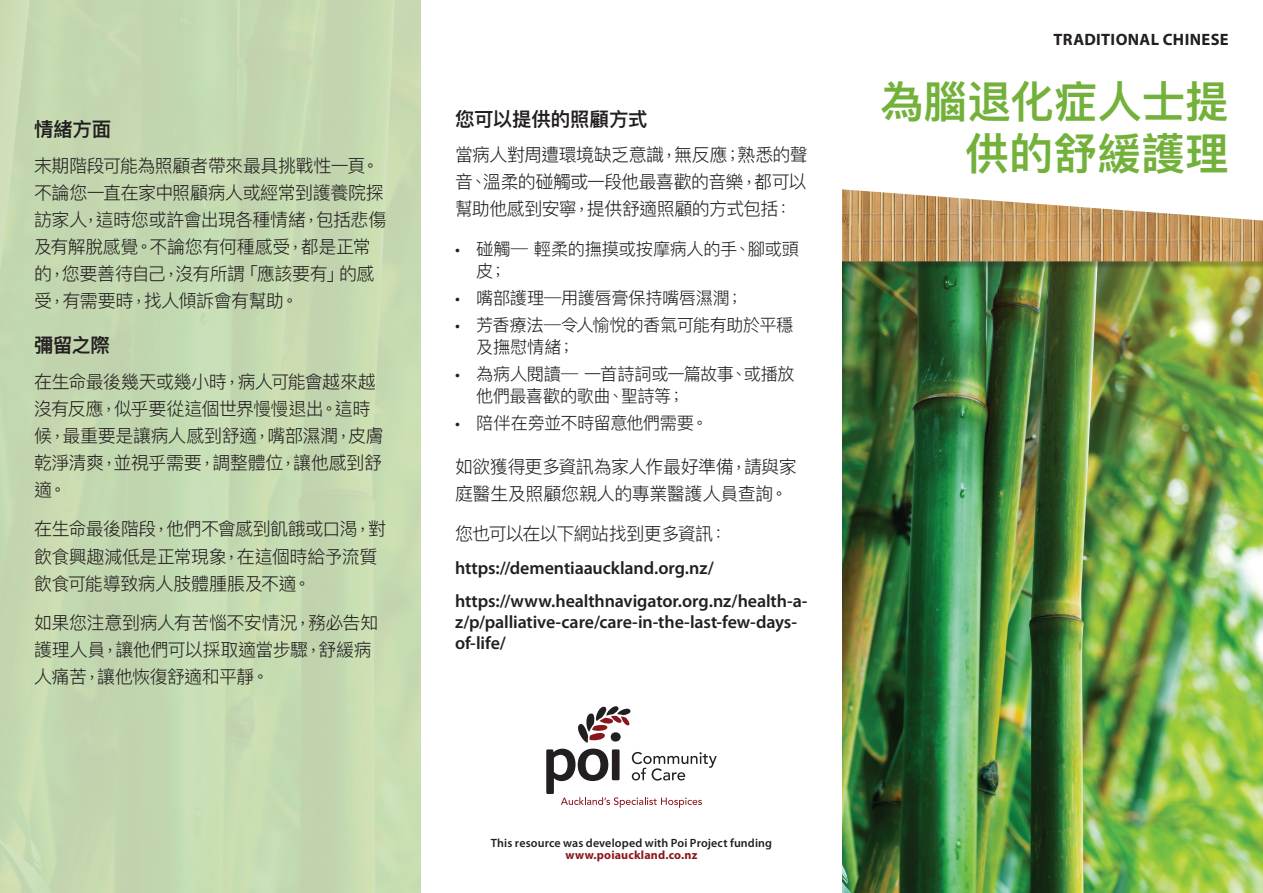
<style>
.page{position:relative;width:1263px;height:893px;background:#fff}
.page>*{position:absolute;margin:0;border:0;box-sizing:border-box;transform-origin:0 0}
.t1{font:600 43.8px/51.6px "Ping Fang SC";letter-spacing:.005em;color:#73b13b;text-align:right}
.t2{font:600 19.5px "Ping Fang TC";letter-spacing:-.015em;color:#231f20}
.t3{font:300 18px/27px "Ping Fang TC";letter-spacing:-.03em;color:#231f20}
.t4{font:600 18px/33.8px "Myriad Pro";letter-spacing:-.005em;color:#231f20}
.t5{font:300 17.25px/22.5px "Ping Fang TC";letter-spacing:-.025em;color:#231f20}
.t6{font:700 16.5px "Myriad Pro";letter-spacing:.02em;color:#231f20}
.t7{font:600 12px "Myriad Pro";letter-spacing:.01em;color:#231f20}
.t8{font:700 12px "Myriad Pro";letter-spacing:.015em;color:#8a161d}
.s1{font-family:"Myriad Pro";font-weight:400}
</style>
<div class="page">
<img style="left:842px;top:269px;width:421px;height:624px">
<div style="left:839px;top:191px;width:424px;height:78px;background:#231f20;opacity:.3"></div>
<img style="left:842px;top:189px;width:421px;height:72px">
<svg style="left:546px;top:706px;width:171px;height:102px"></svg>
<div style="left:826px;top:178px;width:16px;height:122px;background:#fff"></div>
<p class="t2" style="left:34px;top:117px;width:79px">情緒方面</p>
<p class="t3" style="left:34px;top:152px;width:354px">末期階段可能為照顧者帶來最具挑戰性一頁。不論您一直在家中照顧病人或經常到護養院探訪家人，這時您或許會出現各種情緒，包括悲傷及有解脫感覺。不論您有何種感受，都是正常的，您要善待自己，沒有所謂「應該要有」的感受，有需要時，找人傾訴會有幫助。</p>
<p class="t2" style="left:34px;top:333px;width:78px">彌留之際</p>
<p class="t3" style="left:34px;top:368px;width:351px">在生命最後幾天或幾小時，病人可能會越來越沒有反應，似乎要從這個世界慢慢退出。這時候，最重要是讓病人感到舒適，嘴部濕潤，皮膚乾淨清爽，並視乎需要，調整體位，讓他感到舒適。</p>
<p class="t3" style="left:34px;top:515px;width:354px">在生命最後階段，他們不會感到飢餓或口渴，對飲食興趣減低是正常現象，在這個時給予流質飲食可能導致病人肢體腫脹及不適。</p>
<p class="t3" style="left:34px;top:609px;width:346px">如果您注意到病人有苦惱不安情況，務必告知護理人員，讓他們可以採取適當步驟，舒緩病人痛苦，讓他恢復舒適和平靜。</p>
<p class="t2" style="left:455px;top:107px;width:194px">您可以提供的照顧方式</p>
<p class="t3" style="left:455px;top:141px;width:354px;text-align:justify">當病人對周遭環境缺乏意識，無反應；熟悉的聲音、溫柔的碰觸或一段他最喜歡的音樂，都可以幫助他感到安寧，提供舒適照顧的方式包括：</p>
<p class="t5" style="left:476px;top:237px;width:324px;text-indent:-21px"><span class="s1">•</span> 碰觸─ 輕柔的撫摸或按摩病人的手、腳或頭皮；</p>
<p class="t5" style="left:455px;top:286px;width:290px"><span class="s1">•</span> 嘴部護理─用護唇膏保持嘴唇濕潤；</p>
<p class="t5" style="left:476px;top:313px;width:319px;text-indent:-21px"><span class="s1">•</span> 芳香療法─令人愉悅的香氣可能有助於平穩及撫慰情緒；</p>
<p class="t5" style="left:476px;top:362px;width:320px;text-indent:-21px"><span class="s1">•</span> 為病人閱讀─ 一首詩詞或一篇故事、或播放他們最喜歡的歌曲、聖詩等；</p>
<p class="t5" style="left:455px;top:411px;width:255px"><span class="s1">•</span> 陪伴在旁並不時留意他們需要。</p>
<p class="t3" style="left:455px;top:453px;width:343px">如欲獲得更多資訊為家人作最好準備，請與家庭醫生及照顧您親人的專業醫護人員查詢。</p>
<p class="t3" style="left:455px;top:520px;width:274px">您也可以在以下網站找到更多資訊：</p>
<p class="t4" style="left:455px;top:550px;width:354px">https://dementiaauckland.org.nz/ https://www.healthnavigator.org.nz/health-a-</p>
<p class="t4" style="left:455px;top:611px;width:343px;line-height:21px">z/p/palliative-care/care-in-the-last-few-days&shy;of-life/</p>
<p class="t7" style="left:491px;top:835px;width:283px">This resource was developed with Poi Project funding</p>
<p class="t8" style="left:565px;top:847px;width:133px">www.poiauckland.co.nz</p>
<p class="t6" style="left:1053px;top:29px;width:177px">TRADITIONAL CHINESE</p>
<h1 class="t1" style="left:880px;top:75px;width:351px">為腦退化症人士提供的舒緩護理</h1>
</div>
